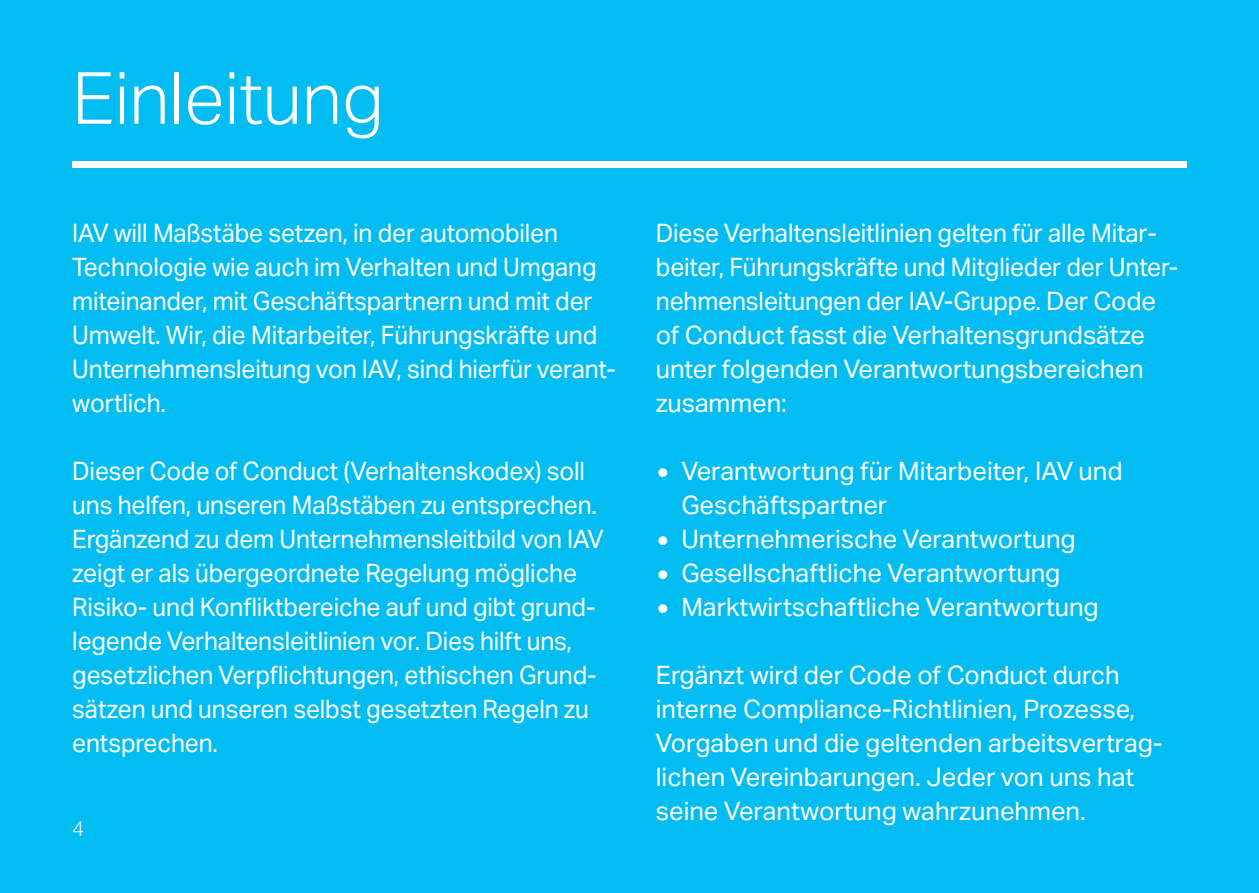
<style>
.page{position:relative;width:1259px;height:893px;background:#01bdf2}
.page>*{position:absolute;margin:0;border:0;box-sizing:border-box;transform-origin:0 0}
.t1{font:300 72px "Aktiv Grotesk Corp";color:#fff}
.t2{font:25.5px/33.9px "Aktiv Grotesk Corp";letter-spacing:-.005em;color:#fff;scale:.96 1}
.t3{font:25.5px/33.9px "Aktiv Grotesk Corp";letter-spacing:-.005em;color:#fff}
.t4{font:300 21px "Aktiv Grotesk Corp";color:#fff}
.s1{font-family:"Lucida Grande"}
</style>
<div class="page">
<div style="left:72px;top:161px;width:1114px;height:7px;background:#fff"></div>
<h1 class="t1" style="left:72px;top:57px;width:313px">Einleitung</h1>
<p class="t2" style="left:72px;top:216px;width:568px">IAV will Maßstäbe setzen, in der automobilen Technologie wie auch im Verhalten und Umgang miteinander, mit Geschäftspartnern und mit der Umwelt. Wir, die Mitarbeiter, Führungskräfte und Unternehmensleitung von IAV, sind hierfür verant&shy;wortlich.</p>
<p class="t2" style="left:72px;top:454px;width:555px">Dieser Code of Conduct (Verhaltenskodex) soll uns helfen, unseren Maßstäben zu entsprechen.<br>Ergänzend zu dem Unternehmensleitbild von IAV zeigt er als übergeordnete Regelung mögliche Risiko- und Konfliktbereiche auf und gibt grund&shy;legende Verhaltensleitlinien vor. Dies hilft uns, gesetzlichen Verpflichtungen, ethischen Grund&shy;sätzen und unseren selbst gesetzten Regeln zu entsprechen.</p>
<p class="t4" style="left:72px;top:816px;width:14px">4</p>
<p class="t2" style="left:656px;top:216px;width:546px">Diese Verhaltensleitlinien gelten für alle Mitar&shy;beiter, Führungskräfte und Mitglieder der Unter&shy;nehmensleitungen der IAV-Gruppe. Der Code of Conduct fasst die Verhaltensgrundsätze unter folgenden Verantwortungsbereichen zusammen:</p>
<p class="t3" style="left:681px;top:454px;width:443px;text-indent:-26px"><span class="s1">•</span> Verantwortung für Mitarbeiter, IAV und<br>Geschäftspartner</p>
<p class="t3" style="left:656px;top:522px;width:421px"><span class="s1">•</span> Unternehmerische Verantwortung</p>
<p class="t3" style="left:656px;top:556px;width:406px"><span class="s1">•</span> Gesellschaftliche Verantwortung</p>
<p class="t3" style="left:656px;top:590px;width:444px"><span class="s1">•</span> Marktwirtschaftliche Verantwortung</p>
<p class="t3" style="left:655px;top:658px;width:509px">Ergänzt wird der Code of Conduct durch interne Compliance-Richtlinien, Prozesse, Vorgaben und die geltenden arbeitsvertrag&shy;lichen Vereinbarungen. Jeder von uns hat seine Verantwortung wahrzunehmen.</p>
</div>
